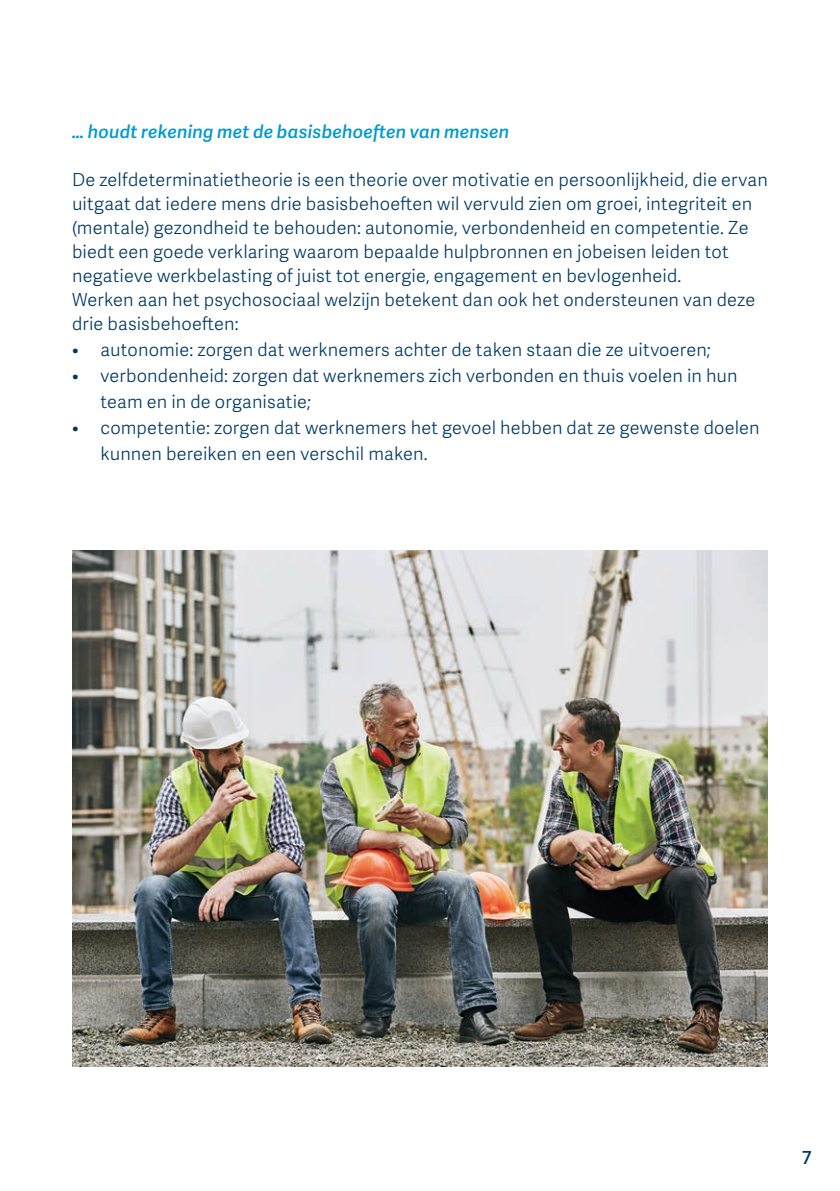
<style>
.page{position:relative;width:840px;height:1191px;background:#fff}
.page>*{position:absolute;margin:0;border:0;box-sizing:border-box;transform-origin:0 0}
.t1{font:300 18px/24px "Adelle Sans";letter-spacing:.01em;color:#003863}
.t2{font:italic 600 18px "Adelle Sans";letter-spacing:.01em;color:#0098d1}
.t3{font:600 18px "Adelle Sans";color:#003863}
</style>
<div class="page">
<img style="left:72px;top:550px;width:695px;height:516px">
<p class="t2" style="left:72px;top:119px;width:438px">… houdt rekening met de basisbehoeften van mensen</p>
<p class="t1" style="left:72px;top:167px;width:696px">De zelfdeterminatietheorie is een theorie over motivatie en persoonlijkheid, die ervan uitgaat dat iedere mens drie basisbehoeften wil vervuld zien om groei, integriteit en (mentale) gezondheid te behouden: autonomie, verbondenheid en competentie. Ze biedt een goede verklaring waarom bepaalde hulpbronnen en jobeisen leiden tot negatieve werkbelasting of juist tot energie, engagement en bevlogenheid.<br>Werken aan het psychosociaal welzijn betekent dan ook het ondersteunen van deze drie basisbehoeften:</p>
<p class="t1" style="left:72px;top:337px;width:639px">• autonomie: zorgen dat werknemers achter de taken staan die ze uitvoeren;</p>
<p class="t1" style="left:100px;top:362px;width:638px;line-height:26px;text-indent:-28px">• verbondenheid: zorgen dat werknemers zich verbonden en thuis voelen in hun team en in de organisatie;</p>
<p class="t1" style="left:100px;top:414px;width:660px;line-height:26px;text-indent:-28px">• competentie: zorgen dat werknemers het gevoel hebben dat ze gewenste doelen kunnen bereiken en een verschil maken.</p>
<p class="t3" style="left:801px;top:1145px;width:11px">7</p>
</div>
